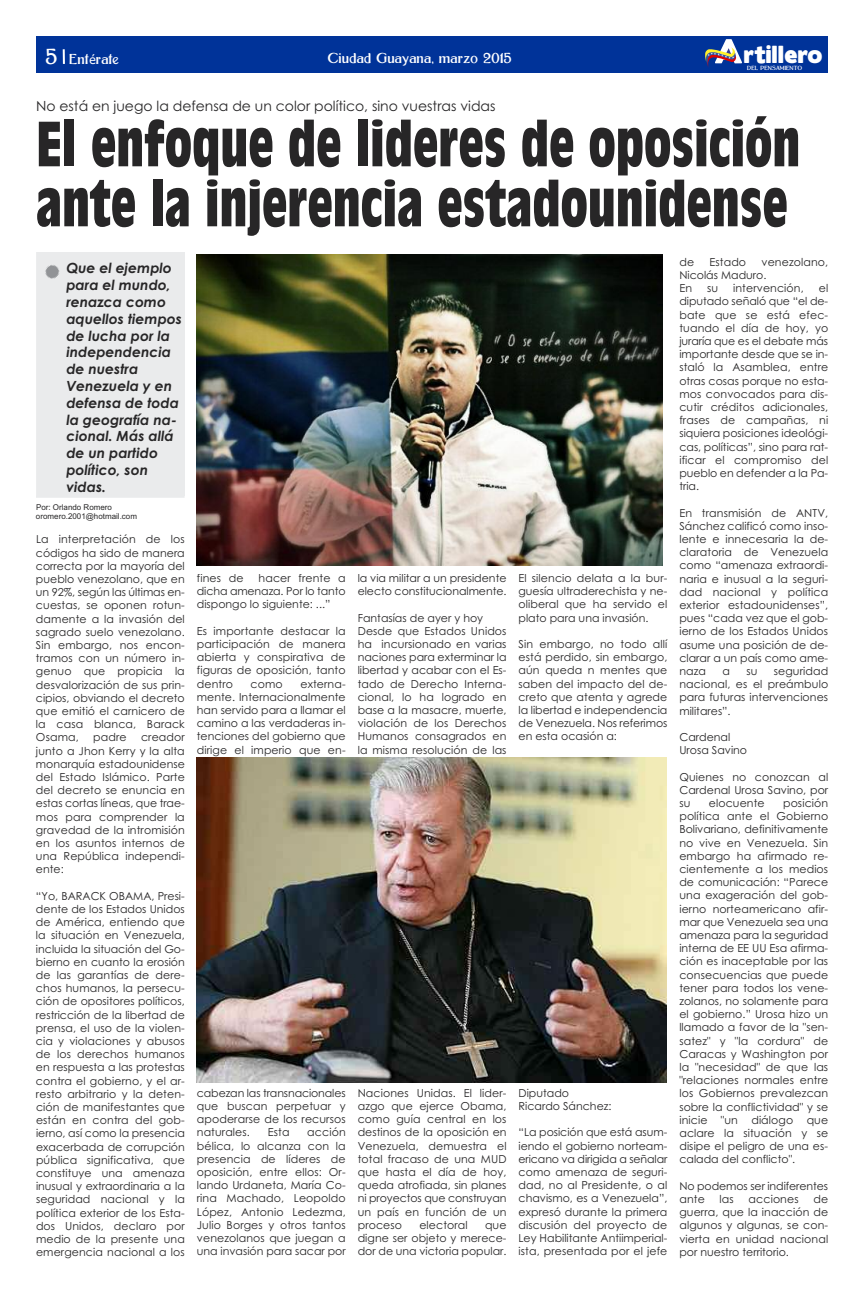
<style>
.page{position:relative;width:864px;height:1296px;background:#fff}
.page>*{position:absolute;margin:0;border:0;box-sizing:border-box;transform-origin:0 0}
.t1{font:700 condensed 60px/60px "Incised 901 BT";color:#272627}
.t2{font:22px "Boris Black Bloxx";letter-spacing:.02em;color:#fff}
.t3{font:italic 700 14px/16.8px "Century Gothic";color:#272627}
.t4{font:14px "Century Gothic";color:#272627}
.t5{font:12px "Bolton Sans";letter-spacing:-.005em;color:#fff}
.t6{font:11px/13.2px "Century Gothic";letter-spacing:.01em;color:#272627;text-align:justify}
.t7{font:8px/9.6px "Arial";color:#272627}
.t8{font:5px "Bolton Sans";letter-spacing:-.01em;color:#fff}
.s1{font-size:18px}
.s2{font-family:"Tahoma"}
</style>
<div class="page">
<div style="left:37px;top:36px;width:791px;height:37px;background:#039"></div>
<svg style="left:63px;top:49px;width:2px;height:15px"></svg>
<svg style="left:705px;top:39px;width:37px;height:28px"></svg>
<img style="left:197px;top:255px;width:466px;height:310px">
<img style="left:197px;top:758px;width:470px;height:325px">
<div style="left:36px;top:252px;width:149px;height:246px;background:#eaebec"></div>
<p class="t5" style="left:45px;top:53px;width:76px"><span class="s1">5</span> Ent<span class="s2">é</span>rate</p>
<h2 class="t2" style="left:744px;top:38px;width:80px">rtillero</h2>
<p class="t8" style="left:747px;top:65px;width:56px">DEL PENSAMIENTO</p>
<p class="t5" style="left:327px;top:52px;width:186px">Ciudad Guayana, marzo 2015</p>
<p class="t4" style="left:36px;top:98px;width:461px">No está en juego la defensa de un color político, sino vuestras vidas</p>
<h1 class="t1" style="left:36px;top:116px;width:766px">El enfoque de lideres de oposición ante la injerencia estadounidense</h1>
<p class="t3" style="left:66px;top:260px;width:117px">Que el ejemplo para el mundo, renazca como aquellos tiempos de lucha por la independencia de nuestra<br>Venezuela y en defensa de toda la geografía na&shy;cional. Más allá de un partido político, son vidas.</p>
<p class="t7" style="left:36px;top:502px;width:103px">Por: Orlando Romero oromero.2001@hotmail.com</p>
<p class="t6" style="left:36px;top:533px;width:150px">La interpretación de los códigos ha sido de manera correcta por la mayoría del pueblo venezolano, que en un 92%, según las últimas en&shy;cuestas, se oponen rotun&shy;damente a la invasión del sagrado suelo venezolano.<br>Sin embargo, nos encon&shy;tramos con un número in&shy;genuo que propicia la desvalorización de sus prin&shy;cipios, obviando el decreto que emitió el carnicero de la casa blanca, Barack Osama,</p>
<p class="t6" style="left:36px;top:731px;width:150px;text-indent:105px">creador junto a Jhon Kerry y la alta monarquía estadounidense del Estado Islámico. Parte del decreto se enuncia en estas cortas líneas, que trae&shy;mos para comprender la gravedad de la intromisión en los asuntos internos de una República independi&shy;ente:</p>
<p class="t6" style="left:36px;top:889px;width:150px">“Yo, BARACK OBAMA, Presi&shy;dente de los Estados Unidos de América, entiendo que la situación en Venezuela, incluida la situación del Go&shy;bierno en cuanto la erosión de las garantías de dere&shy;chos humanos, la persecu&shy;ción de opositores políticos, restricción de la libertad de prensa, el uso de la violen&shy;cia y violaciones y abusos de los derechos humanos en respuesta a las protestas contra el gobierno, y el ar&shy;resto arbitrario y la deten&shy;ción de manifestantes que están en contra del gob&shy;ierno, así como la presencia exacerbada de corrupción pública significativa, que constituye una amenaza inusual y extraordinaria a la seguridad nacional y la política exterior de los Esta&shy;dos Unidos, declaro por medio de la presente una emergencia nacional a los</p>
<p class="t6" style="left:93px;top:731px;width:35px">padre</p>
<p class="t6" style="left:197px;top:572px;width:150px;text-indent:62px">hacer frente a dicha amenaza. Por lo tanto dispongo lo siguiente: ...”</p>
<p class="t6" style="left:197px;top:624px;width:150px">Es importante destacar la participación de manera abierta y conspirativa de figuras de oposición, tanto dentro</p>
<p class="t6" style="left:197px;top:572px;width:48px">fines de</p>
<p class="t6" style="left:197px;top:677px;width:150px;text-indent:104px">externa&shy;mente. Internacionalmente han servido para a llamar el camino a las verdaderas in&shy;tenciones del gobierno que dirige el imperio que en-</p>
<p class="t6" style="left:251px;top:677px;width:34px">como</p>
<p class="t6" style="left:358px;top:572px;width:150px">la vía militar a un presidente electo constitucionalmente.</p>
<p class="t6" style="left:358px;top:611px;width:150px;text-align:left">Fantasías de ayer y hoy<br>Desde que Estados Unidos ha incursionado en varias naciones para exterminar la libertad y acabar con el Es&shy;tado de Derecho Interna&shy;cional, lo ha logrado en base a la masacre, muerte, violación de los Derechos<br>Humanos consagrados en la misma resolución de las</p>
<p class="t6" style="left:197px;top:1086px;width:150px">cabezan las transnacionales que buscan perpetuar y apoderarse de los recursos naturales.</p>
<p class="t6" style="left:197px;top:1126px;width:150px;text-indent:110px">acción bélica, lo alcanza con la presencia de líderes de oposición, entre ellos: Or&shy;lando Urdaneta, María Co&shy;rina Machado, Leopoldo López, Antonio Ledezma, Julio Borges y otros tantos venezolanos que juegan a una invasión para sacar por</p>
<p class="t6" style="left:268px;top:1126px;width:23px">Esta</p>
<p class="t6" style="left:358px;top:1086px;width:150px">Naciones Unidas. El lider&shy;azgo que ejerce Obama, como guía central en los destinos de la oposición en Venezuela, demuestra el total fracaso de una MUD que hasta el día de hoy, queda atrofiada, sin planes ni proyectos que construyan un país en función de un proceso</p>
<p class="t6" style="left:419px;top:1218px;width:50px">electoral</p>
<p class="t6" style="left:358px;top:1218px;width:150px;text-indent:127px">que digne ser objeto y merece&shy;dor de una victoria popular.</p>
<p class="t6" style="left:519px;top:572px;width:150px">El silencio delata a la bur&shy;guesía ultraderechista y ne&shy;oliberal que ha servido el plato para una invasión.</p>
<p class="t6" style="left:519px;top:638px;width:150px">Sin embargo, no todo allí está perdido, sin embargo, aún queda n mentes que saben del impacto del de&shy;creto que atenta y agrede la libertad e independencia de Venezuela. Nos referimos en esta ocasión a:</p>
<p class="t6" style="left:519px;top:1086px;width:94px">Diputado<br>Ricardo Sánchez:</p>
<p class="t6" style="left:519px;top:1126px;width:150px">“La posición que está asum&shy;iendo el gobierno norteam&shy;ericano va dirigida a señalar como amenaza de seguri&shy;dad, no al Presidente, o al chavismo, es a Venezuela”, expresó durante la primera discusión del proyecto de Ley Habilitante Antiimperial&shy;ista, presentada por el jefe</p>
<p class="t6" style="left:679px;top:255px;width:16px">de</p>
<p class="t6" style="left:710px;top:255px;width:38px">Estado</p>
<p class="t6" style="left:679px;top:255px;width:150px;text-align:left;text-indent:82px">venezolano,<br>Nicolás Maduro.<br>En</p>
<p class="t6" style="left:707px;top:282px;width:13px">su</p>
<p class="t6" style="left:733px;top:282px;width:72px">intervención,</p>
<p class="t6" style="left:679px;top:282px;width:150px;text-indent:139px">el diputado señaló que “el de&shy;bate que se está efec&shy;tuando el día de hoy, yo juraría que es el debate más importante desde que se in&shy;staló la Asamblea, entre otras cosas porque no esta&shy;mos convocados para dis&shy;cutir créditos adicionales, frases de campañas, ni siquiera posiciones ideológi&shy;cas, políticas”, sino para rat&shy;ificar el compromiso del pueblo en defender a la Pa&shy;tria.</p>
<p class="t6" style="left:679px;top:506px;width:150px">En transmisión de ANTV, Sánchez calificó como inso&shy;lente e innecesaria la de&shy;claratoria de Venezuela como “amenaza extraordi&shy;naria e inusual a la seguri&shy;dad nacional y política exterior estadounidenses”, pues “cada vez que el gob&shy;ierno de los Estados Unidos asume una posición de de&shy;clarar a un país como ame&shy;naza</p>
<p class="t6" style="left:679px;top:665px;width:150px;text-indent:94px">seguridad nacional, es el preámbulo para futuras intervenciones militares”.</p>
<p class="t6" style="left:679px;top:731px;width:69px">Cardenal<br>Urosa Savino</p>
<p class="t6" style="left:679px;top:770px;width:150px">Quienes no conozcan al Cardenal Urosa Savino, por su</p>
<p class="t6" style="left:722px;top:665px;width:9px">a</p>
<p class="t6" style="left:746px;top:665px;width:13px">su</p>
<p class="t6" style="left:679px;top:797px;width:150px;text-indent:104px">posición política ante el Gobierno Bolivariano, definitivamente no vive en Venezuela. Sin embargo ha afirmado re&shy;cientemente a los medios de comunicación: “Parece una exageración del gob&shy;ierno norteamericano afir&shy;mar que Venezuela sea una amenaza para la seguridad interna de EE UU Esa afirma&shy;ción es inaceptable por las consecuencias que puede tener para todos los vene&shy;zolanos, no solamente para el gobierno.” Urosa hizo un llamado a favor de la "sen&shy;satez" y "la cordura" de Caracas y Washington por la "necesidad" de que las "relaciones normales entre los Gobiernos prevalezcan sobre la conflictividad" y se inicie "un diálogo que aclare la situación y se disipe el peligro de una es&shy;calada del conflicto".</p>
<p class="t6" style="left:679px;top:1179px;width:150px">No podemos ser indiferentes ante</p>
<p class="t6" style="left:709px;top:797px;width:57px">elocuente</p>
<p class="t6" style="left:720px;top:1193px;width:16px">las</p>
<p class="t6" style="left:749px;top:1193px;width:52px">acciones</p>
<p class="t6" style="left:679px;top:1193px;width:150px;text-indent:134px">de guerra, que la inacción de algunos y algunas, se con&shy;vierta en unidad nacional por nuestro territorio.</p>
</div>
